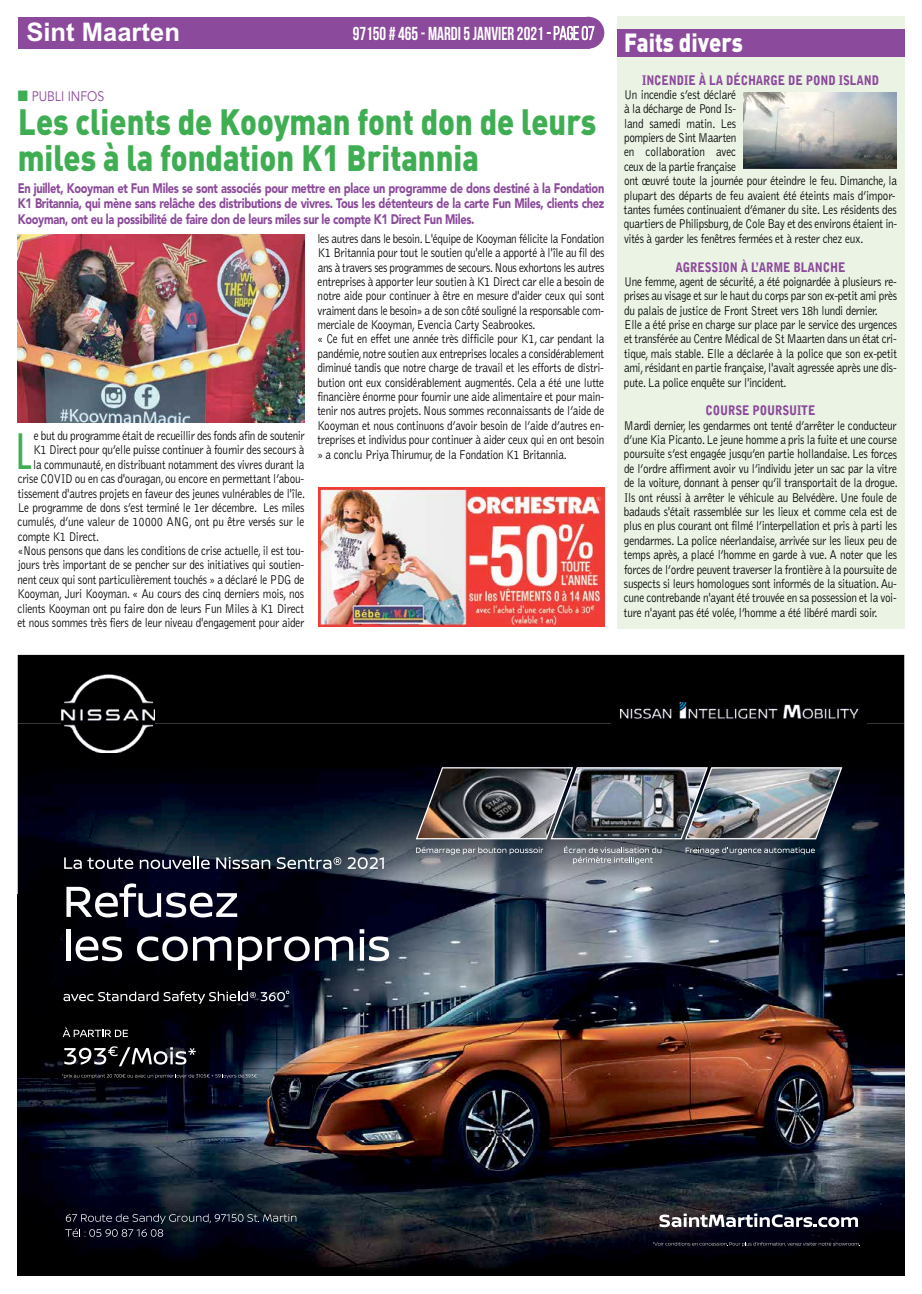
<style>
.page{position:relative;width:922px;height:1294px;background:#fff}
.page>*{position:absolute;margin:0;border:0;box-sizing:border-box;transform-origin:0 0}
.t1{font:47.38px "Futura";color:#3fae53;scale:.9 1}
.t2{font:900 36.12px/36.1px "DIN Pro";color:#3fae53;scale:.85 1}
.t3{font:900 25.88px "DIN Pro";letter-spacing:-.005em;color:#fff;scale:.85 1}
.t4{font:700 25.62px "Arial";color:#fff}
.t5{font:700 18.75px "Bebas Neue";color:#fff;scale:.9 1}
.t6{font:900 13.75px/15.6px "Avenir";letter-spacing:-.025em;color:#8b4a9b;text-align:justify;scale:.8 1}
.t7{font:13.75px "Avenir";color:#8b4a9b;scale:.89 1}
.t8{font:300 13.12px/14.4px "Bell Gothic";letter-spacing:-.02em;color:#000;scale:.85 1}
.t9{font:900 13.12px "Bell Gothic";letter-spacing:-.01em;color:#8b4a9b;scale:.85 1}
.s1{font-weight:400}
.s2{color:#3fae53}
</style>
<div class="page">
<div style="left:617px;top:17px;width:287px;height:612px;background:#ebf3e5"></div>
<img style="left:18px;top:234px;width:286px;height:188px">
<img style="left:18px;top:723px;width:886px;height:552px">
<div style="left:18px;top:655px;width:886px;height:68px;background:#000"></div>
<svg style="left:64px;top:857px;width:69px;height:12px"></svg>
<svg style="left:140px;top:856px;width:69px;height:13px"></svg>
<svg style="left:216px;top:857px;width:54px;height:12px"></svg>
<svg style="left:277px;top:857px;width:64px;height:12px"></svg>
<svg style="left:347px;top:857px;width:37px;height:12px"></svg>
<svg style="left:66px;top:883px;width:171px;height:34px"></svg>
<hr style="left:66px;top:928px;width:4px;height:32px;background:#fff">
<svg style="left:76px;top:936px;width:46px;height:25px"></svg>
<svg style="left:137px;top:936px;width:94px;height:25px"></svg>
<svg style="left:238px;top:936px;width:71px;height:33px"></svg>
<svg style="left:315px;top:936px;width:38px;height:24px"></svg>
<svg style="left:359px;top:929px;width:30px;height:32px"></svg>
<img style="left:611px;top:680px;width:255px;height:57px">
<img style="left:18px;top:1275px;width:886px;height:1px">
<svg style="left:63px;top:990px;width:226px;height:13px;background:#393a3e"></svg>
<img style="left:415px;top:767px;width:427px;height:72px">
<svg style="left:416px;top:846px;width:127px;height:8px"></svg>
<svg style="left:564px;top:846px;width:97px;height:18px;background:#84888f"></svg>
<svg style="left:685px;top:847px;width:129px;height:7px"></svg>
<svg style="left:63px;top:1027px;width:65px;height:10px"></svg>
<svg style="left:64px;top:1046px;width:132px;height:20px"></svg>
<img style="left:62px;top:675px;width:93px;height:77px">
<svg style="left:659px;top:1213px;width:198px;height:14px"></svg>
<svg style="left:65px;top:1213px;width:231px;height:23px;background:#1b202f"></svg>
<svg style="left:652px;top:1241px;width:208px;height:5px"></svg>
<svg style="left:62px;top:1073px;width:195px;height:5px"></svg>
<div style="left:18px;top:17px;width:571px;height:32px;background:#8b4a9b"></div>
<div style="left:617px;top:29px;width:287px;height:28px;background:#8b4a9b"></div>
<div style="left:572px;top:17px;width:32px;height:32px;background:#8b4a9b;border-radius:50%"></div>
<svg style="left:547px;top:26px;width:47px;height:14px"></svg>
<img style="left:743px;top:93px;width:152px;height:75px">
<img style="left:319px;top:487px;width:285px;height:139px">
<h3 class="t4" style="left:26px;top:15px;width:155px">Sint Maarten</h3>
<h3 class="t5" style="left:352px;top:23px;width:270px">97150 # 465- MARDI5JANVIER 2021 <span class="s1">-page07</span></h3>
<h3 class="t3" style="left:624px;top:20px;width:141px">Faits divers</h3>
<p class="t7" style="left:18px;top:88px;width:99px"><span class="s2">■</span> PUBLI INFOS</p>
<h2 class="t2" style="left:18px;top:99px;width:682px">Les clients de Kooyman font don de leurs miles à la fondation K1 Britannia</h2>
<p class="t6" style="left:18px;top:180px;width:734px">En juillet, Kooyman et Fun Miles se sont associés pour mettre en place un programme de dons destiné à la Fondation K1 Britannia, qui mène sans relâche des distributions de vivres. Tous les détenteurs de la carte Fun Miles, clients chez Kooyman, ont eu la possibilité de faire don de leurs miles sur le compte K1 Direct Fun Miles.</p>
<h1 class="t1" style="left:15px;top:421px;width:19px">L</h1>
<p class="t8" style="left:34px;top:429px;width:320px">e but du programme était de recueillir des fonds afin de soutenir</p>
<p class="t8" style="left:33px;top:443px;width:320px">K1 Direct pour qu’elle puisse continuer à fournir des secours à</p>
<p class="t8" style="left:33px;top:457px;width:320px">la communauté, en distribuant notamment des vivres durant la</p>
<p class="t8" style="left:18px;top:472px;width:338px">crise COVID ou en cas d'ouragan,ou encore en permettant l’abou-</p>
<p class="t8" style="left:18px;top:486px;width:340px">tissement d'autres projets en faveur des jeunes vulnérables de l'île.</p>
<p class="t8" style="left:18px;top:500px;width:339px">Le programme de dons s’est terminé le 1er décembre. Les miles</p>
<p class="t8" style="left:18px;top:515px;width:339px">cumulés, d’une valeur de 10000 ANG, ont pu être versés sur le</p>
<p class="t8" style="left:18px;top:529px;width:97px">compte K1 Direct.</p>
<p class="t8" style="left:18px;top:544px;width:338px">«Nous pensons que dans les conditions de crise actuelle, il est tou-</p>
<p class="t8" style="left:18px;top:558px;width:338px">jours très important de se pencher sur des initiatives qui soutien-</p>
<p class="t8" style="left:18px;top:572px;width:339px">nent ceux qui sont particulièrement touchés » a déclaré le PDG de</p>
<p class="t8" style="left:18px;top:587px;width:338px">Kooyman, Juri Kooyman. « Au cours des cinq derniers mois, nos</p>
<p class="t8" style="left:17px;top:601px;width:339px">clients Kooyman ont pu faire don de leurs Fun Miles à K1 Direct</p>
<p class="t8" style="left:17px;top:615px;width:339px">et nous sommes très fiers de leur niveau d'engagement pour aider</p>
<p class="t8" style="left:317px;top:231px;width:339px">les autres dans le besoin.L'équipe de Kooyman félicite la Fondation K1 Britannia pour tout le soutien qu'elle a apporté à l'île au fil des ans à travers ses programmes de secours.Nous exhortons les autres entreprises à apporter leur soutien à K1 Direct car elle a besoin de notre aide pour continuer à être en mesure d'aider ceux qui sont vraiment dans le besoin» a de son côté souligné la responsable com&shy;merciale de Kooyman, Evencia Carty Seabrookes.<br>« Ce fut en effet une année très difficile pour K1, car pendant la pandémie,notre soutien aux entreprises locales a considérablement diminué tandis que notre charge de travail et les efforts de distri&shy;bution ont eux considérablement augmentés. Cela a été une lutte financière énorme pour fournir une aide alimentaire et pour main&shy;tenir nos autres projets. Nous sommes reconnaissants de l’aide de Kooyman et nous continuons d’avoir besoin de l’aide d’autres en&shy;treprises et individus pour continuer à aider ceux qui en ont besoin » a conclu PriyaThirumur, de la Fondation K1 Britannia.</p>
<p class="t9" style="left:642px;top:72px;width:280px">INCENDIE À LA DÉCHARGE DE POND ISLAND</p>
<p class="t8" style="left:623px;top:88px;width:323px">Un incendie s’est déclaré<br>à la décharge de Pond Is-<br>land samedi matin. Les<br>pompiers de Sint Maarten<br>en collaboration avec<br>ceux de la partie française<br>ont œuvré toute la journée pour éteindre le feu. Dimanche, la plupart des départs de feu avaient été éteints mais d’impor&shy;tantes fumées continuaient d’émaner du site. Les résidents des quartiers de Philipsburg,de Cole Bay et des environs étaient in&shy;vités à garder les fenêtres fermées et à rester chez eux.</p>
<p class="t9" style="left:675px;top:259px;width:201px">AGRESSION À L’ARME BLANCHE</p>
<p class="t8" style="left:623px;top:275px;width:323px">Une femme, agent de sécurité, a été poignardée à plusieurs re&shy;prises au visage et sur le haut du corps par son ex-petit ami près du palais de justice de Front Street vers 18h lundi dernier.<br>Elle a été prise en charge sur place par le service des urgences et transférée au Centre Médical de St Maarten dans un état cri&shy;tique, mais stable. Elle a déclarée à la police que son ex-petit ami,résidant en partie française,l'avait agressée après une dis&shy;pute. La police enquête sur l'incident.</p>
<p class="t9" style="left:705px;top:403px;width:131px">COURSE POURSUITE</p>
<p class="t8" style="left:623px;top:418px;width:324px;text-align:justify">Mardi dernier, les gendarmes ont tenté d’arrêter le conducteur d’une Kia Picanto.Le jeune homme a pris la fuite et une course poursuite s’est engagée jusqu’en partie hollandaise. Les forces de l’ordre affirment avoir vu l’individu jeter un sac par la vitre de la voiture, donnant à penser qu’il transportait de la drogue.<br>Ils ont réussi à arrêter le véhicule au Belvédère. Une foule de badauds s'était rassemblée sur les lieux et comme cela est de plus en plus courant ont filmé l’interpellation et pris à parti les gendarmes. La police néerlandaise, arrivée sur les lieux peu de temps après, a placé l’homme en garde à vue. A noter que les forces de l’ordre peuvent traverser la frontière à la poursuite de suspects si leurs homologues sont informés de la situation. Au&shy;cune contrebande n'ayant été trouvée en sa possession et la voi&shy;ture n'ayant pas été volée, l’homme a été libéré mardi soir.</p>
</div>
